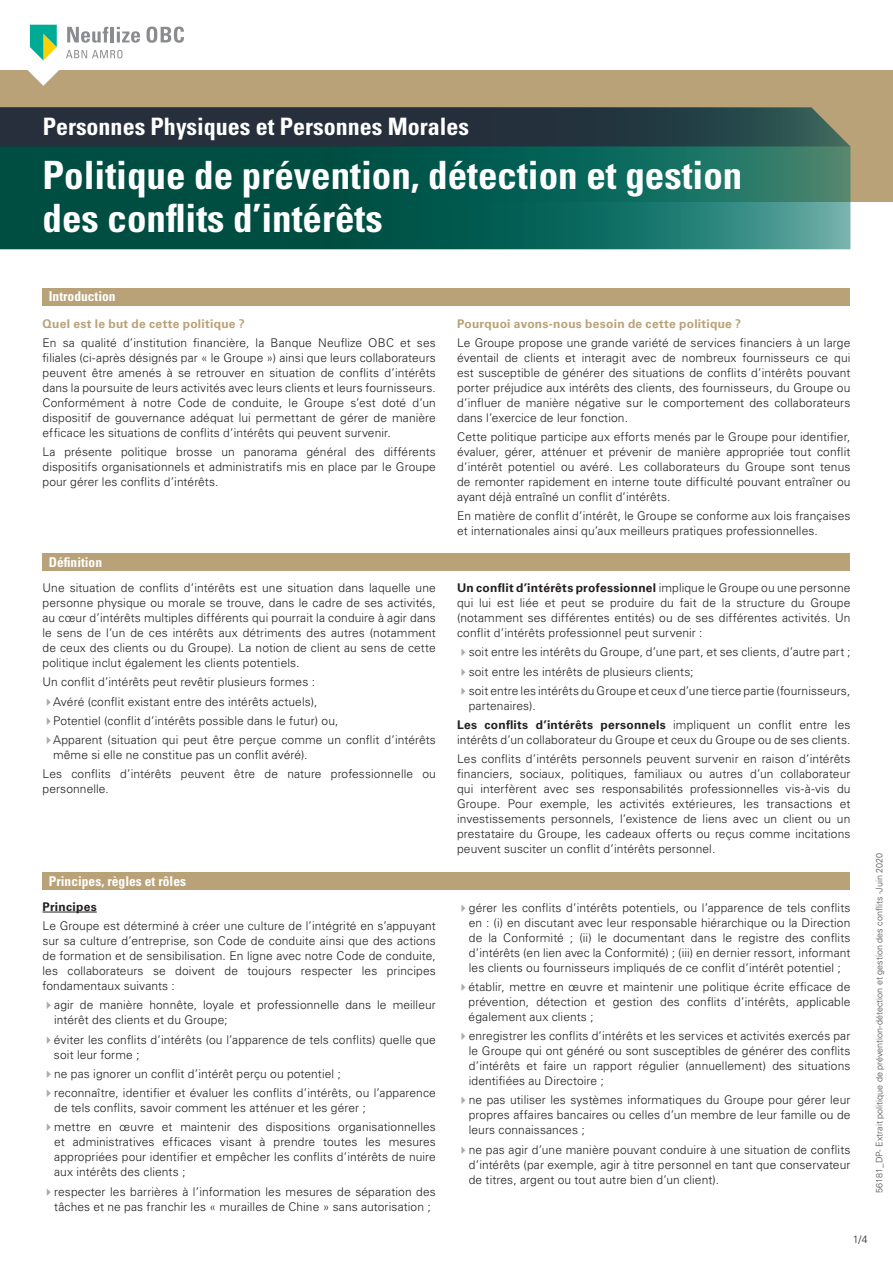
<style>
.page{position:relative;width:893px;height:1263px;background:#fff}
.page>*{position:absolute;margin:0;border:0;box-sizing:border-box;transform-origin:0 0}
.t1{font:700 condensed 39px/43.5px "Univers LT Std";color:#fff}
.t2{font:700 condensed 24px "Univers LT Std";color:#fff}
.t3{font:700 condensed 13.5px "Univers LT Std";color:#fff}
.t4{font:300 12px/15px "Univers LT Std";letter-spacing:.01em;color:#231f20;text-align:justify}
.t5{font:700 12px "Univers LT Std";letter-spacing:.025em;color:#b9a278}
.t6{font:700 12px "Univers LT Std";letter-spacing:.025em;color:#231f20}
.t7{font:300 10.5px "Univers LT Std";color:#231f20}
.t8{font:300 9px "Univers LT Std";color:#4b4c4d}
.s1{color:#a8a9ad}
.s2{font-weight:700}
</style>
<div class="page">
<div style="left:0;top:70px;width:893px;height:131px;background:#b9a278"></div>
<svg style="left:0;top:146px;width:850px;height:103px;background:#0e6054"></svg>
<svg style="left:0;top:107px;width:850px;height:39px;background:#2a3940"></svg>
<svg style="left:27px;top:25px;width:113px;height:61px"></svg>
<svg style="left:147px;top:27px;width:37px;height:16px"></svg>
<div style="left:43px;top:288px;width:807px;height:17px;background:#b9a278"></div>
<div style="left:43px;top:554px;width:807px;height:17px;background:#b9a278"></div>
<div style="left:43px;top:872px;width:807px;height:17px;background:#b9a278"></div>
<hr style="left:43px;top:912px;width:54px;height:1px;background:#231f20">
<h2 class="t2" style="left:43px;top:112px;width:428px">Personnes Physiques et Personnes Morales</h2>
<h1 class="t1" style="left:43px;top:153px;width:701px">Politique de prévention, détection et gestion des conflits d’intérêts</h1>
<p class="t3" style="left:49px;top:288px;width:68px">Introduction</p>
<p class="t5" style="left:43px;top:316px;width:204px">Quel est le but de cette politique ?</p>
<p class="t4" style="left:43px;top:335px;width:395px">En sa qualité d’institution financière, la Banque Neuflize OBC et ses filiales (ci-après désignés par « le Groupe ») ainsi que leurs collaborateurs peuvent être amenés à se retrouver en situation de conflits d’intérêts dans la poursuite de leurs activités avec leurs clients et leurs fournisseurs.<br>Conformément à notre Code de conduite, le Groupe s’est doté d’un dispositif de gouvernance adéquat lui permettant de gérer de manière efficace les situations de conflits d’intérêts qui peuvent survenir.</p>
<p class="t4" style="left:43px;top:444px;width:395px">La présente politique brosse un panorama général des différents dispositifs organisationnels et administratifs mis en place par le Groupe pour gérer les conflits d’intérêts.</p>
<p class="t3" style="left:49px;top:554px;width:55px">Définition</p>
<p class="t4" style="left:43px;top:580px;width:395px">Une situation de conflits d’intérêts est une situation dans laquelle une personne physique ou morale se trouve, dans le cadre de ses activités, au cœur d’intérêts multiples différents qui pourrait la conduire à agir dans le sens de l’un de ces intérêts aux détriments des autres (notamment de ceux des clients ou du Groupe). La notion de client au sens de cette politique inclut également les clients potentiels.</p>
<p class="t4" style="left:43px;top:675px;width:274px">Un conflit d’intérêts peut revêtir plusieurs formes :</p>
<p class="t4" style="left:43px;top:694px;width:276px"><span class="s1">✔</span>Avéré (conflit existant entre des intérêts actuels),</p>
<p class="t4" style="left:43px;top:713px;width:297px"><span class="s1">✔</span>Potentiel (conflit d’intérêts possible dans le futur) ou,</p>
<p class="t4" style="left:53px;top:732px;width:384px;text-indent:-11px"><span class="s1">✔</span>Apparent (situation qui peut être perçue comme un conflit d’intérêts même si elle ne constitue pas un conflit avéré).</p>
<p class="t4" style="left:43px;top:767px;width:395px">Les conflits d’intérêts peuvent être de nature professionnelle ou personnelle.</p>
<p class="t3" style="left:49px;top:873px;width:139px">Principes, règles et rôles</p>
<p class="t6" style="left:43px;top:899px;width:56px">Principes</p>
<p class="t4" style="left:43px;top:918px;width:395px">Le Groupe est déterminé à créer une culture de l’intégrité en s’appuyant sur sa culture d’entreprise, son Code de conduite ainsi que des actions de formation et de sensibilisation. En ligne avec notre Code de conduite, les collaborateurs se doivent de toujours respecter les principes fondamentaux suivants :</p>
<p class="t4" style="left:54px;top:997px;width:383px;text-indent:-12px"><span class="s1">✔</span>agir de manière honnête, loyale et professionnelle dans le meilleur intérêt des clients et du Groupe;</p>
<p class="t4" style="left:54px;top:1032px;width:383px;text-indent:-11px"><span class="s1">✔</span>éviter les conflits d’intérêts (ou l’apparence de tels conflits) quelle que soit leur forme ;</p>
<p class="t4" style="left:43px;top:1066px;width:300px"><span class="s1">✔</span>ne pas ignorer un conflit d’intérêt perçu ou potentiel ;</p>
<p class="t4" style="left:54px;top:1085px;width:383px;text-indent:-12px"><span class="s1">✔</span>reconnaître, identifier et évaluer les conflits d’intérêts, ou l’apparence de tels conflits, savoir comment les atténuer et les gérer ;</p>
<p class="t4" style="left:54px;top:1119px;width:383px;text-indent:-12px"><span class="s1">✔</span>mettre en œuvre et maintenir des dispositions organisationnelles et administratives efficaces visant à prendre toutes les mesures appropriées pour identifier et empêcher les conflits d’intérêts de nuire aux intérêts des clients ;</p>
<p class="t4" style="left:43px;top:1184px;width:395px;text-align:center"><span class="s1">✔</span>respecter les barrières à l’information les mesures de séparation des tâches et ne pas franchir les « murailles de Chine » sans autorisation ;</p>
<p class="t5" style="left:457px;top:316px;width:286px">Pourquoi avons-nous besoin de cette politique ?</p>
<p class="t4" style="left:457px;top:335px;width:395px">Le Groupe propose une grande variété de services financiers à un large éventail de clients et interagit avec de nombreux fournisseurs ce qui est susceptible de générer des situations de conflits d’intérêts pouvant porter préjudice aux intérêts des clients, des fournisseurs, du Groupe ou d’influer de manière négative sur le comportement des collaborateurs dans l’exercice de leur fonction.</p>
<p class="t4" style="left:457px;top:429px;width:395px">Cette politique participe aux efforts menés par le Groupe pour identifier, évaluer, gérer, atténuer et prévenir de manière appropriée tout conflit d’intérêt potentiel ou avéré. Les collaborateurs du Groupe sont tenus de remonter rapidement en interne toute difficulté pouvant entraîner ou ayant déjà entraîné un conflit d’intérêts.</p>
<p class="t4" style="left:457px;top:509px;width:395px">En matière de conflit d’intérêt, le Groupe se conforme aux lois françaises et internationales ainsi qu’aux meilleurs pratiques professionnelles.</p>
<p class="t4" style="left:457px;top:580px;width:395px"><span class="s2">Un conflit d’intérêts professionnel</span> implique le Groupe ou une personne qui lui est liée et peut se produire du fait de la structure du Groupe (notamment ses différentes entités) ou de ses différentes activités. Un conflit d’intérêts professionnel peut survenir :</p>
<p class="t4" style="left:457px;top:645px;width:395px"><span class="s1">✔</span>soit entre les intérêts du Groupe, d’une part, et ses clients, d’autre part ;</p>
<p class="t4" style="left:457px;top:664px;width:238px"><span class="s1">✔</span>soit entre les intérêts de plusieurs clients;</p>
<p class="t4" style="left:469px;top:683px;width:383px;text-indent:-12px"><span class="s1">✔</span>soit entre les intérêts du Groupe et ceux d’une tierce partie (fournisseurs, partenaires).</p>
<p class="t4" style="left:457px;top:717px;width:395px"><span class="s2">Les conflits d’intérêts personnels</span> impliquent un conflit entre les intérêts d’un collaborateur du Groupe et ceux du Groupe ou de ses clients.</p>
<p class="t4" style="left:457px;top:752px;width:395px">Les conflits d’intérêts personnels peuvent survenir en raison d’intérêts financiers, sociaux, politiques, familiaux ou autres d’un collaborateur qui interfèrent avec ses responsabilités professionnelles vis-à-vis du Groupe. Pour exemple, les activités extérieures, les transactions et investissements personnels, l’existence de liens avec un client ou un prestataire du Groupe, les cadeaux offerts ou reçus comme incitations peuvent susciter un conflit d’intérêts personnel.</p>
<p class="t4" style="left:469px;top:900px;width:383px;text-indent:-12px"><span class="s1">✔</span>gérer les conflits d’intérêts potentiels, ou l’apparence de tels conflits en : (i) en discutant avec leur responsable hiérarchique ou la Direction de la Conformité ; (ii) le documentant dans le registre des conflits d’intérêts (en lien avec la Conformité) ; (iii) en dernier ressort, informant les clients ou fournisseurs impliqués de ce conflit d’intérêt potentiel ;</p>
<p class="t4" style="left:469px;top:979px;width:383px;text-indent:-11px"><span class="s1">✔</span>établir, mettre en œuvre et maintenir une politique écrite efficace de prévention, détection et gestion des conflits d’intérêts, applicable également aux clients ;</p>
<p class="t4" style="left:469px;top:1028px;width:383px;text-indent:-12px"><span class="s1">✔</span>enregistrer les conflits d’intérêts et les services et activités exercés par le Groupe qui ont généré ou sont susceptibles de générer des conflits d’intérêts et faire un rapport régulier (annuellement) des situations identifiées au Directoire ;</p>
<p class="t4" style="left:469px;top:1093px;width:383px;text-indent:-12px"><span class="s1">✔</span>ne pas utiliser les systèmes informatiques du Groupe pour gérer leur propres affaires bancaires ou celles d’un membre de leur famille ou de leurs connaissances ;</p>
<p class="t4" style="left:469px;top:1142px;width:383px;text-indent:-12px"><span class="s1">✔</span>ne pas agir d’une manière pouvant conduire à une situation de conflits d’intérêts (par exemple, agir à titre personnel en tant que conservateur de titres, argent ou tout autre bien d’un client).</p>
<p class="t8" style="left:874px;top:1192px;width:341px;rotate:-90deg">56181_DP- Extrait politique de prévention-détection et gestion des conflits -Juin 2020</p>
<p class="t7" style="left:853px;top:1233px;width:16px">1/4</p>
</div>
